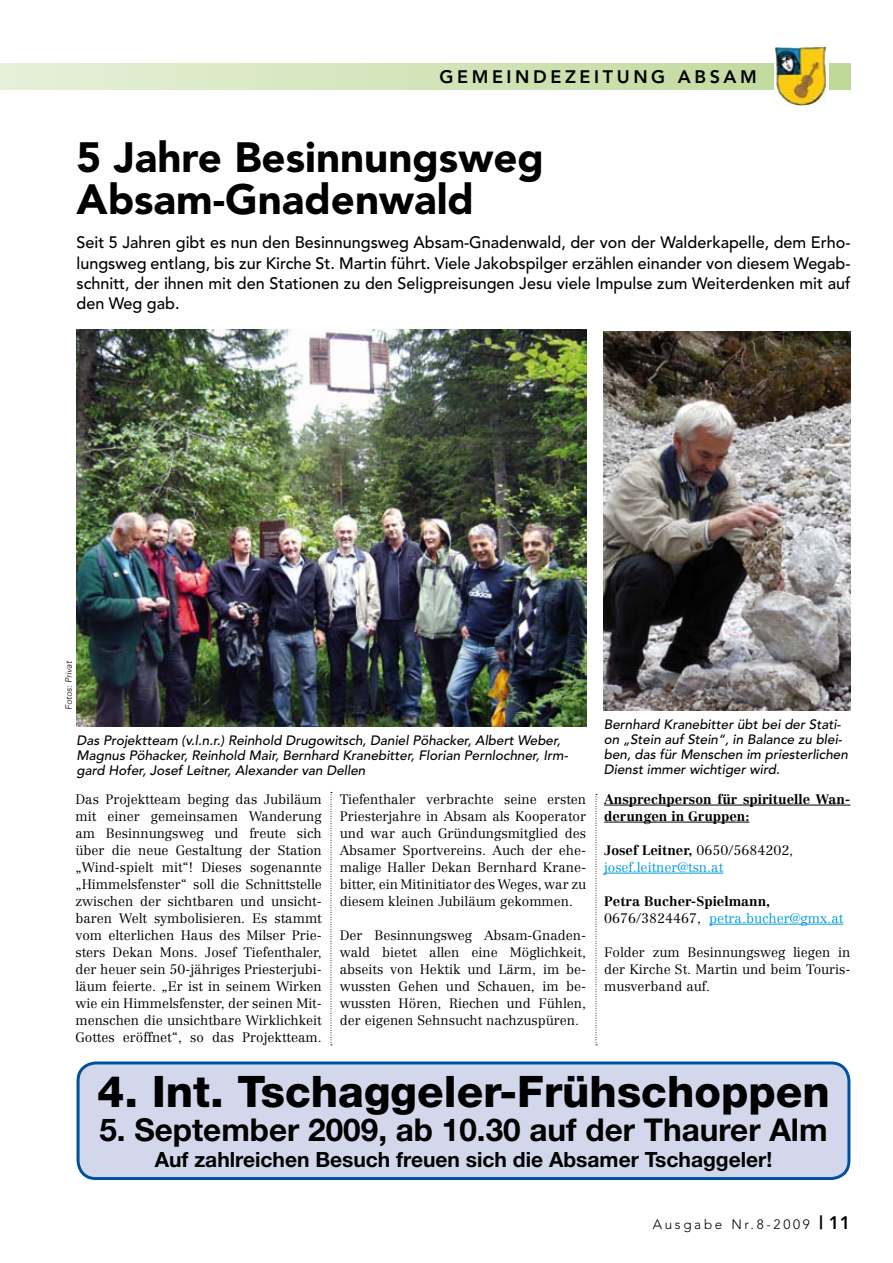
<style>
.page{position:relative;width:893px;height:1263px;background:#fff}
.page>*{position:absolute;margin:0;border:0;box-sizing:border-box;transform-origin:0 0}
.t1{font:800 43.5px "Helvetica Neue";color:#000}
.t2{font:900 42px/42px "Avenir";color:#000}
.t3{font:700 31.5px "Helvetica Neue";color:#000}
.t4{font:700 21px "Helvetica Neue";color:#000}
.t5{font:800 18px "Avenir";letter-spacing:.2em;color:#000}
.t6{font:500 16.5px/20.2px "Avenir";color:#000;text-align:justify}
.t7{font:300 13.5px/17px "Centennial";color:#000;text-align:justify}
.t8{font:italic 500 13.5px/15px "Avenir";color:#000}
.t9{font:700 13.5px/17px "Centennial";color:#000}
.t10{font:300 13.5px/17px "Centennial";color:#009ee0}
.t11{font:300 13.5px "Avenir";letter-spacing:.2em;color:#000}
.t12{font:italic 300 9px "Avenir";color:#000}
.s1{font-weight:700;color:#000}
.s2{color:#000}
.s3{font-weight:300}
.s4{font-weight:300;color:#009ee0}
.s5{font-weight:800;font-size:18px}
</style>
<div class="page">
<div style="left:0;top:64px;width:850px;height:25px;background:linear-gradient(to right,#e7f0d9,#bed899)"></div>
<div style="left:774px;top:45px;width:55px;height:65px;background:#fff"></div>
<img style="left:775px;top:45px;width:52px;height:61px">
<hr style="left:604px;top:805px;width:246px;height:1px;background:#000">
<hr style="left:604px;top:822px;width:145px;height:1px;background:#000">
<hr style="left:604px;top:873px;width:119px;height:1px;background:#009ee0">
<hr style="left:709px;top:924px;width:134px;height:1px;background:#009ee0">
<svg style="left:331px;top:792px;width:1px;height:253px"></svg>
<svg style="left:596px;top:794px;width:1px;height:251px"></svg>
<div style="left:78px;top:1063px;width:771px;height:115px;background:#d3d7eb;border-radius:18px"></div>
<div style="left:77px;top:1061px;width:773px;height:119px;border:3px solid #00519d;border-radius:18px"></div>
<img style="left:77px;top:329px;width:510px;height:397px">
<img style="left:604px;top:331px;width:246px;height:379px">
<h3 class="t5" style="left:440px;top:66px;width:319px">GEMEINDEZEITUNG A BSA M</h3>
<h2 class="t2" style="left:77px;top:136px;width:469px">5 Jahre Besinnungsweg<br>Absam-Gnadenwald</h2>
<p class="t6" style="left:77px;top:233px;width:775px">Seit 5 Jahren gibt es nun den Besinnungsweg Absam-Gnadenwald, der von der Walderkapelle, dem Erho&shy;lungsweg entlang, bis zur Kirche St. Martin führt. Viele Jakobspilger erzählen einander von diesem Wegab&shy;schnitt, der ihnen mit den Stationen zu den Seligpreisungen Jesu viele Impulse zum Weiterdenken mit auf den Weg gab.</p>
<p class="t12" style="left:63px;top:710px;width:51px;rotate:-90deg">Fotos: Privat</p>
<p class="t8" style="left:77px;top:733px;width:493px">Das Projektteam (v.l.n.r.) Reinhold Drugowitsch, Daniel Pöhacker, Albert Weber,<br>Magnus Pöhacker, Reinhold Mair, Bernhard Kranebitter, Florian Pernlochner, Irm&shy;gard Hofer, Josef Leitner, Alexander van Dellen</p>
<p class="t7" style="left:75px;top:790px;width:248px">Das Projektteam beging das Jubiläum mit einer gemeinsamen Wanderung am Besinnungsweg und freute sich über die neue Gestaltung der Station „Wind-spielt mit“! Dieses sogenannte „Himmelsfenster“ soll die Schnittstelle zwischen der sichtbaren und unsicht&shy;baren Welt symbolisieren. Es stammt vom elterlichen Haus des Milser Prie&shy;sters Dekan Mons. Josef Tiefenthaler, der heuer sein 50-jähriges Priesterjubi&shy;läum feierte. „Er ist in seinem Wirken wie ein Himmelsfenster, der seinen Mit&shy;menschen die unsichtbare Wirklichkeit Gottes eröffnet“, so das Projektteam.</p>
<p class="t7" style="left:340px;top:790px;width:248px">Tiefenthaler verbrachte seine ersten Priesterjahre in Absam als Kooperator und war auch Gründungsmitglied des Absamer Sportvereins. Auch der ehe&shy;malige Haller Dekan Bernhard Krane&shy;bitter, ein Mitinitiator des Weges, war zu diesem kleinen Jubiläum gekommen.</p>
<p class="t7" style="left:340px;top:926px;width:248px">Der Besinnungsweg Absam-Gnaden&shy;wald bietet allen eine Möglichkeit, abseits von Hektik und Lärm, im be&shy;wussten Gehen und Schauen, im be&shy;wussten Hören, Riechen und Fühlen, der eigenen Sehnsucht nachzuspüren.</p>
<p class="t8" style="left:604px;top:717px;width:246px">Bernhard Kranebitter übt bei der Stati&shy;on „Stein auf Stein“, in Balance zu blei&shy;ben, das für Menschen im priesterlichen Dienst immer wichtiger wird.</p>
<p class="t9" style="left:604px;top:790px;width:248px">Ansprechperson für spirituelle Wan&shy;derungen in Gruppen:</p>
<p class="t10" style="left:604px;top:841px;width:191px"><span class="s1">Josef Leitner,</span> <span class="s2">0650/5684202, </span>josef.leitner@tsn.at</p>
<p class="t9" style="left:604px;top:892px;width:241px">Petra Bucher-Spielmann,<br><span class="s3">0676/3824467,</span> <span class="s4">petra.bucher@gmx.at</span></p>
<p class="t7" style="left:604px;top:943px;width:248px">Folder zum Besinnungsweg liegen in der Kirche St. Martin und beim Touris&shy;musverband auf.</p>
<h1 class="t1" style="left:97px;top:1066px;width:734px">4. Int. Tschaggeler-Frühschoppen</h1>
<h3 class="t3" style="left:99px;top:1110px;width:730px">5. September 2009, ab 10.30 auf der Thaurer Alm</h3>
<h3 class="t4" style="left:155px;top:1146px;width:619px">Auf zahlreichen Besuch freuen sich die Absamer Tschaggeler!</h3>
<p class="t11" style="left:653px;top:1216px;width:199px">Ausgabe Nr.8-2009 <span class="s5">| 11</span></p>
</div>
